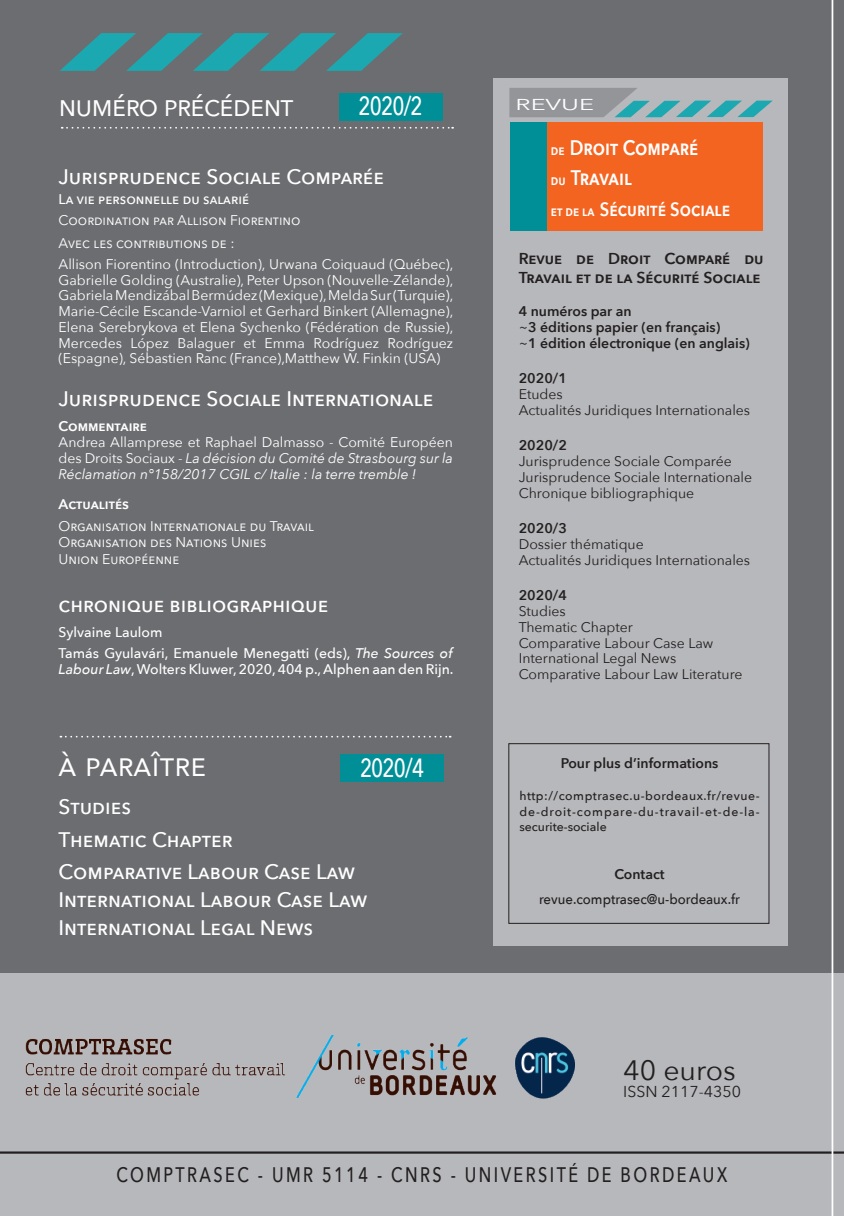
<style>
.page{position:relative;width:844px;height:1216px;background:#fff}
.page>*{position:absolute;margin:0;border:0;box-sizing:border-box;transform-origin:0 0}
.t1{font:33.25px "Avenir Next";color:#fff}
.t2{font:29.75px "Avenir Next";color:#fff}
.t3{font:28px "Avenir Next";color:#231f20}
.t4{font:500 26.25px "Avenir Next";letter-spacing:-.04em;color:#fff;scale:.77 1}
.Intitulé_rubrique{font:500 21px "Avenir Next";color:#fff}
.Titre_sommr_préceden{font:500 21px "Avenir Next";color:#fff}
.t5{font:500 21px "Avenir Next";letter-spacing:.15em;color:#231f20;scale:.77 1}
.t6{font:600 21px "Avenir Next";color:#fff;scale:.86 1}
.t7{font:600 19.25px "Avenir Next";color:#fff;scale:.86 1}
.t8{font:600 15.75px/19.2px "Avenir Next";color:#231f20}
.t9{font:15.75px "Avenir Next";color:#231f20}
.t10{font:15.75px "Avenir Next";color:#fff;scale:1.6 1}
.Titre_article_couv_1{font:14px/15.8px "Avenir Next";color:#fff;text-align:justify}
.t11{font:14px/15.8px "Avenir Next";color:#231f20}
.t12{font:italic 14px/15.8px "Avenir Next";color:#fff;text-align:justify}
.Titre_sommr_préceden-2{font:500 14px/15.8px "Avenir Next";color:#fff}
.t13{font:600 14px "Avenir Next";color:#231f20}
.Titre_sommr_préceden-3{font:14px "Avenir Next";color:#fff}
.t14{font:500 14px "Avenir Next";color:#231f20;scale:.94 1}
.t15{font:600 14px "Avenir Next";color:#fff}
.t16{font:600 14px "Avenir Next";letter-spacing:.03em;color:#fff}
.t17{font:500 12.25px/15.8px "Avenir Next";letter-spacing:.055em;color:#231f20;text-align:justify}
.s1{font-style:normal}
.s2{font-style:italic}
.s3{font-size:14.17px}
.s4{font-weight:400}
</style>
<div class="page">
<div style="left:0;top:0;width:843px;height:1215px;background:#b7b8bb"></div>
<div style="left:0;top:0;width:843px;height:972px;background:#6c6d70"></div>
<svg style="left:62px;top:127px;width:391px;height:2px"></svg>
<svg style="left:60px;top:33px;width:342px;height:38px"></svg>
<hr style="left:0;top:1151px;width:843px;height:2px;background:#231f20">
<hr style="left:831px;top:0;width:2px;height:1215px;background:#fff">
<div style="left:339px;top:93px;width:104px;height:27px;background:#008f97"></div>
<svg style="left:60px;top:735px;width:390px;height:2px"></svg>
<div style="left:340px;top:754px;width:103px;height:27px;background:#008f97"></div>
<img style="left:25px;top:1035px;width:549px;height:64px">
<div style="left:492px;top:78px;width:295px;height:867px;background:#b7b8bb"></div>
<div style="left:544px;top:122px;width:218px;height:109px;background:#f36421"></div>
<div style="left:510px;top:122px;width:37px;height:109px;background:#008f97"></div>
<svg style="left:509px;top:88px;width:263px;height:29px"></svg>
<div style="left:508px;top:743px;width:261px;height:180px;border:1px solid #231f20"></div>
<p class="t2" style="left:59px;top:81px;width:236px">numéro précédent</p>
<p class="t4" style="left:358px;top:84px;width:85px">2020/2</p>
<p class="Intitulé_rubrique" style="left:59px;top:158px;width:327px">Jurisprudence Sociale Comparée</p>
<p class="Titre_sommr_préceden-2" style="left:59px;top:191px;width:192px">La vie personnelle du salarié</p>
<p class="Titre_sommr_préceden-3" style="left:59px;top:208px;width:243px">Coordination par Allison Fiorentino</p>
<p class="Titre_sommr_préceden-3" style="left:59px;top:231px;width:177px">Avec les contributions de :</p>
<p class="Titre_article_couv_1" style="left:59px;top:255px;width:396px">Allison Fiorentino (Introduction), Urwana Coiquaud (Québec), Gabrielle Golding (Australie), Peter Upson (Nouvelle-Zélande), Gabriela Mendizábal Bermúdez (Mexique), Melda Sur (Turquie), Marie-Cécile Escande-Varniol et Gerhard Binkert (Allemagne), Elena Serebrykova et Elena Sychenko (Fédération de Russie), Mercedes López Balaguer et Emma Rodríguez Rodríguez (Espagne), Sébastien Ranc (France),Matthew W. Finkin (USA)</p>
<p class="Titre_sommr_préceden" style="left:59px;top:381px;width:376px">Jurisprudence Sociale Internationale</p>
<p class="t15" style="left:59px;top:414px;width:90px">Commentaire</p>
<p class="t12" style="left:59px;top:433px;width:396px"><span class="s1">Andrea Allamprese et Raphael Dalmasso - Comité Européen des Droits Sociaux -</span> La décision du Comité de Strasbourg sur la Réclamation n°158/2017 CGIL c/ Italie : la terre tremble !</p>
<p class="t16" style="left:59px;top:492px;width:72px">Actualités</p>
<p class="Titre_article_couv_1" style="left:59px;top:517px;width:257px">Organisation Internationale du Travail</p>
<p class="Titre_article_couv_1" style="left:59px;top:534px;width:209px">Organisation des Nations Unies</p>
<p class="Titre_sommr_préceden-3" style="left:59px;top:547px;width:122px">Union Européenne</p>
<p class="Titre_sommr_préceden" style="left:59px;top:586px;width:271px">chronique bibliographique</p>
<p class="Titre_sommr_préceden-2" style="left:59px;top:624px;width:105px">Sylvaine Laulom</p>
<p class="Titre_sommr_préceden-2" style="left:59px;top:645px;width:396px">Tamás Gyulavári, Emanuele Menegatti (eds), <span class="s2">The Sources of<br>Labour Law</span>, Wolters Kluwer, 2020, 404 p., Alphen aan den Rijn.</p>
<p class="t1" style="left:59px;top:736px;width:150px">à paraître</p>
<p class="Intitulé_rubrique" style="left:59px;top:788px;width:74px">Studies</p>
<p class="Intitulé_rubrique" style="left:59px;top:821px;width:176px">Thematic Chapter</p>
<p class="Intitulé_rubrique" style="left:59px;top:854px;width:298px">Comparative Labour Case Law</p>
<p class="Intitulé_rubrique" style="left:59px;top:881px;width:310px">International Labour Case Law</p>
<p class="Intitulé_rubrique" style="left:59px;top:909px;width:256px">International Legal News</p>
<p class="t4" style="left:360px;top:746px;width:85px">2020/4</p>
<p class="t10" style="left:515px;top:91px;width:51px">REVUE</p>
<p class="t6" style="left:550px;top:130px;width:173px"><span class="s3">de</span> Droit Comparé</p>
<p class="t6" style="left:550px;top:160px;width:96px"><span class="s3">du</span> Travail</p>
<p class="t7" style="left:550px;top:192px;width:210px"><span class="s3">et de la</span> Sécurité Sociale</p>
<p class="t8" style="left:518px;top:248px;width:246px">Revue de Droit Comparé du<br>Travail et de la Sécurité Sociale</p>
<p class="t13" style="left:518px;top:299px;width:114px">4 numéros par an</p>
<p class="t13" style="left:518px;top:315px;width:203px"><span class="s4">~</span>3 éditions papier (en français)</p>
<p class="t13" style="left:518px;top:331px;width:232px"><span class="s4">~</span>1 édition électronique (en anglais)</p>
<p class="t13" style="left:518px;top:366px;width:50px">2020/1</p>
<p class="t11" style="left:518px;top:385px;width:233px">Etudes<br>Actualités Juridiques Internationales</p>
<p class="t13" style="left:518px;top:433px;width:50px">2020/2</p>
<p class="t11" style="left:518px;top:453px;width:214px">Jurisprudence Sociale Comparée</p>
<p class="t11" style="left:518px;top:468px;width:235px">Jurisprudence Sociale Internationale<br>Chronique bibliographique</p>
<p class="t13" style="left:518px;top:516px;width:50px">2020/3</p>
<p class="t11" style="left:518px;top:535px;width:126px">Dossier thématique</p>
<p class="t11" style="left:518px;top:551px;width:233px">Actualités Juridiques Internationales</p>
<p class="t13" style="left:518px;top:583px;width:50px">2020/4</p>
<p class="t11" style="left:518px;top:602px;width:49px">Studies</p>
<p class="t11" style="left:518px;top:618px;width:116px">Thematic Chapter</p>
<p class="t11" style="left:518px;top:634px;width:196px">Comparative Labour Case Law</p>
<p class="t11" style="left:518px;top:650px;width:159px">International Legal News</p>
<p class="t11" style="left:518px;top:665px;width:225px">Comparative Labour Law Literature</p>
<p class="t13" style="left:560px;top:751px;width:159px">Pour plus d’informations</p>
<p class="t17" style="left:519px;top:787px;width:242px">http://comptrasec.u-bordeaux.fr/revue&shy;de-droit-compare-du-travail-et-de-la&shy;securite-sociale</p>
<p class="t13" style="left:614px;top:861px;width:52px">Contact</p>
<p class="t14" style="left:539px;top:887px;width:215px">revue.comptrasec@u-bordeaux.fr</p>
<p class="t3" style="left:623px;top:1046px;width:114px">40 euros</p>
<p class="t9" style="left:623px;top:1078px;width:119px">ISSN 2117-4350</p>
<p class="t5" style="left:116px;top:1156px;width:795px">COMPTRASEC - UMR 5114 - CNRS - UNIVERSITÉ DE BORDEAUX</p>
</div>
